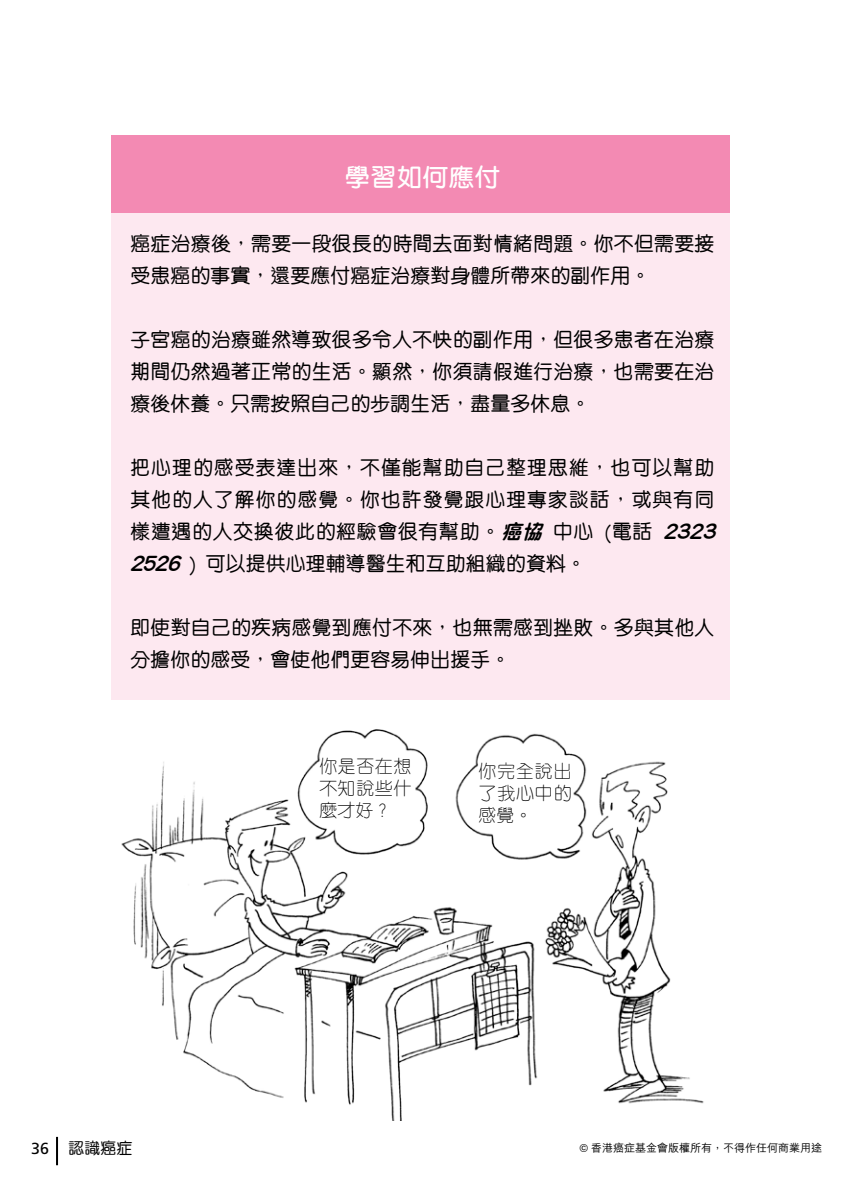
<style>
.page{position:relative;width:845px;height:1191px;background:#fff}
.page>*{position:absolute;margin:0;border:0;box-sizing:border-box;transform-origin:0 0}
.t1{font:600 26px "M Yuen HK";color:#fff}
.t2{font:500 20px/32px "M Yuen HK";letter-spacing:.005em;color:#000}
.t3{font:500 20px/32px "M Yuen HK";letter-spacing:.045em;color:#000}
.t4{font:300 18px/22px "M Yuen HK";letter-spacing:.03em;color:#000;text-align:justify}
.t5{font:500 16px "M Yuen HK";color:#000}
.t6{font:500 11px "M Hei HK";color:#000}
.s1{font-weight:800;font-style:italic}
.s2{font-family:"Frutiger";font-weight:400}
.s3{font-family:"Helvetica";font-weight:400}
</style>
<div class="page">
<hr style="left:56px;top:1136px;width:2px;height:29px;background:#000">
<div style="left:112px;top:180px;width:617px;height:519px;background:#fde8f0"></div>
<div style="left:112px;top:136px;width:617px;height:77px;background:#f38ab3"></div>
<img style="left:121px;top:729px;width:583px;height:391px">
<h1 class="t1" style="left:344px;top:164px;width:157px">學習如何應付</h1>
<p class="t2" style="left:130px;top:227px;width:585px">癌症治療後，需要一段很長的時間去面對情緒問題。你不但需要接受患癌的事實，還要應付癌症治療對身體所帶來的副作用。</p>
<p class="t2" style="left:130px;top:323px;width:585px;text-align:justify">子宮癌的治療雖然導致很多令人不快的副作用，但很多患者在治療期間仍然過著正常的生活。顯然，你須請假進行治療，也需要在治療後休養。只需按照自己的步調生活，盡量多休息。</p>
<p class="t3" style="left:130px;top:451px;width:591px">把心理的感受表達出來，不僅能幫助自己整理思維，也可以幫助其他的人了解你的感覺。你也許發覺跟心理專家談話，或與有同樣遭遇的人交換彼此的經驗會很有幫助。<span class="s1">癌協</span> 中心 (電話 <span class="s1">2323<br>2526</span> ) 可以提供心理輔導醫生和互助組織的資料。</p>
<p class="t2" style="left:130px;top:611px;width:585px">即使對自己的疾病感覺到應付不來，也無需感到挫敗。多與其他人分擔你的感受，會使他們更容易伸出援手。</p>
<p class="t4" style="left:319px;top:755px;width:94px">你是否在想不知說些什麼才好？</p>
<p class="t4" style="left:478px;top:760px;width:95px">你完全說出了我心中的感覺。</p>
<p class="t5" style="left:31px;top:1139px;width:103px"><span class="s2">36</span> 認識癌症</p>
<p class="t6" style="left:580px;top:1142px;width:244px"><span class="s3">!"</span>香港癌症基金會版權所有，不得作任何商業用途</p>
</div>
